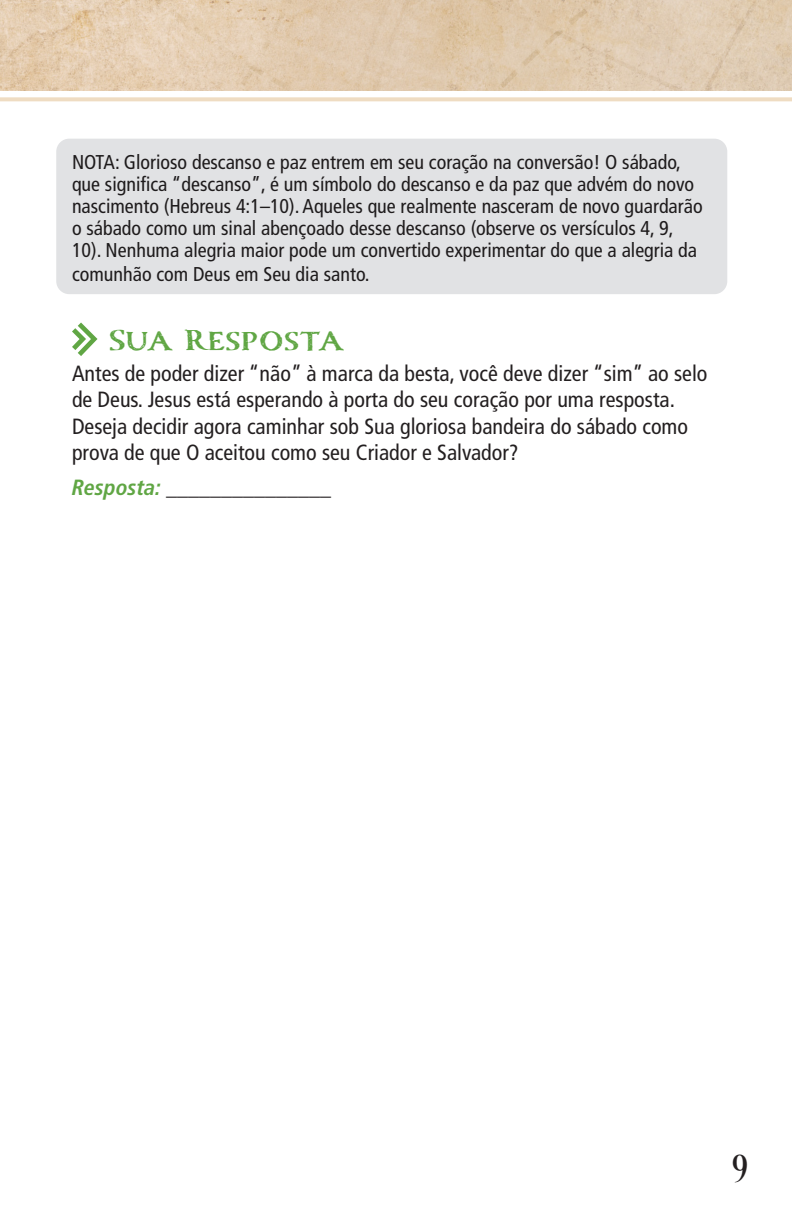
<style>
.page{position:relative;width:792px;height:1224px;background:#fff}
.page>*{position:absolute;margin:0;border:0;box-sizing:border-box;transform-origin:0 0}
.t1{font:40px "Desire Pro";color:#231f20}
.Your_Response{font:700 36px "Carta Marina";color:#60a644}
.Main_Copy_-_No_Indent{font:condensed 22px/26.4px "Frutiger LT Pro";color:#231f20}
.ANSWER{font:italic 700 condensed 22px "Frutiger LT Pro";color:#231f20}
.NOTE{font:condensed 20px/22px "Frutiger LT Pro";color:#231f20}
.s1{color:#60a644}
</style>
<div class="page">
<img style="left:0;top:0;width:792px;height:91px">
<svg style="left:0;top:97px;width:792px;height:4px;background:#f0dfc7"></svg>
<svg style="left:72px;top:323px;width:26px;height:33px"></svg>
<div style="left:56px;top:139px;width:671px;height:155px;background:#e1e2e4;border-radius:13px"></div>
<p class="NOTE" style="left:72px;top:151px;width:632px">NOTA: Glorioso descanso e paz entrem em seu coração na conversão! O sábado, que significa “descanso”, é um símbolo do descanso e da paz que advém do novo nascimento (Hebreus 4:1–10). Aqueles que realmente nasceram de novo guardarão o sábado como um sinal abençoado desse descanso (observe os versículos 4, 9, 10). Nenhuma alegria maior pode um convertido experimentar do que a alegria da</p>
<p class="NOTE" style="left:72px;top:263px;width:299px">comunhão com Deus em Seu dia santo.</p>
<p class="Your_Response" style="left:108px;top:319px;width:237px">Sua Resposta</p>
<p class="Main_Copy_-_No_Indent" style="left:72px;top:360px;width:637px">Antes de poder dizer “não” à marca da besta, você deve dizer “sim” ao selo de Deus. Jesus está esperando à porta do seu coração por uma resposta.<br>Deseja decidir agora caminhar sob Sua gloriosa bandeira do sábado como prova de que O aceitou como seu Criador e Salvador?</p>
<p class="ANSWER" style="left:72px;top:475px;width:261px"><span class="s1">Resposta:</span> _______________</p>
<h1 class="t1" style="left:733px;top:1145px;width:17px">9</h1>
</div>
